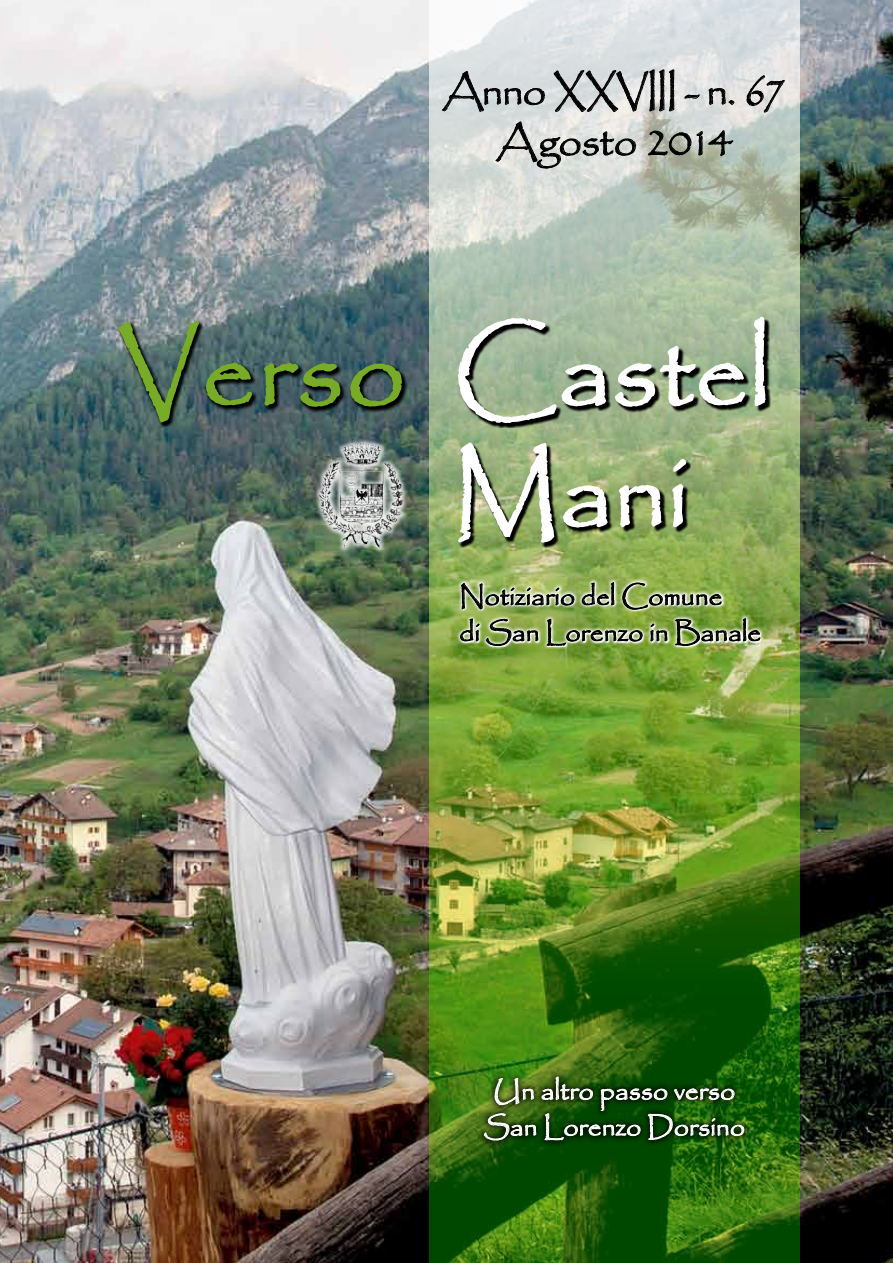
<style>
.page{position:relative;width:893px;height:1263px;background:#fff}
.page>*{position:absolute;margin:0;border:0;box-sizing:border-box;transform-origin:0 0}
.t1{font:105px/121.2px "Papyrus";color:#fff}
.t2{font:42px/50.4px "Papyrus";letter-spacing:-.04em;color:#000;text-align:center}
.t3{font:27px/36px "Papyrus";color:#000}
.t4{font:27px/36px "Papyrus";color:#fff;text-align:center}
.s1{color:#78ac28}
</style>
<div class="page">
<img style="left:0;top:0;width:893px;height:1263px">
<img style="left:429px;top:0;width:370px;height:1263px">
<svg style="left:442px;top:71px;width:103px;height:41px;background:#bbc1c1"></svg>
<svg style="left:554px;top:32px;width:121px;height:83px;background:#c9cccd"></svg>
<svg style="left:684px;top:94px;width:16px;height:5px"></svg>
<svg style="left:709px;top:88px;width:26px;height:17px"></svg>
<svg style="left:746px;top:76px;width:39px;height:37px"></svg>
<svg style="left:495px;top:121px;width:141px;height:51px;background:#c5c7c4"></svg>
<svg style="left:648px;top:130px;width:85px;height:26px;background:#969b91"></svg>
<svg style="left:117px;top:319px;width:291px;height:109px;background:#466167"></svg>
<svg style="left:117px;top:320px;width:136px;height:117px;background:#4d6559"></svg>
<svg style="left:263px;top:361px;width:78px;height:47px;background:#3c5539"></svg>
<svg style="left:349px;top:362px;width:54px;height:51px;background:#3d553c"></svg>
<svg style="left:458px;top:317px;width:313px;height:111px;background:#92a67f"></svg>
<svg style="left:457px;top:316px;width:150px;height:108px;background:#97a88f"></svg>
<svg style="left:614px;top:287px;width:132px;height:121px;background:#9cad92"></svg>
<svg style="left:753px;top:316px;width:14px;height:91px"></svg>
<svg style="left:458px;top:443px;width:233px;height:105px;background:#93ab6a"></svg>
<img style="left:457px;top:438px;width:98px;height:106px">
<svg style="left:562px;top:484px;width:47px;height:45px"></svg>
<svg style="left:618px;top:478px;width:45px;height:50px"></svg>
<svg style="left:671px;top:458px;width:16px;height:70px"></svg>
<div style="left:455px;top:577px;width:308px;height:72px;background:#fff;opacity:.9"></div>
<svg style="left:460px;top:582px;width:300px;height:64px;background:#899e5f"></svg>
<div style="left:314px;top:439px;width:96px;height:118px;background:#fff;opacity:.75"></div>
<div style="left:313px;top:437px;width:94px;height:116px;background:#fff;opacity:.9"></div>
<img style="left:317px;top:441px;width:89px;height:109px">
<div style="left:475px;top:1068px;width:275px;height:78px;background:#000;opacity:.85"></div>
<svg style="left:495px;top:1078px;width:39px;height:27px"></svg>
<svg style="left:484px;top:1113px;width:52px;height:27px"></svg>
<svg style="left:542px;top:1077px;width:202px;height:63px;background:#315e29"></svg>
<h2 class="t2" style="left:442px;top:65px;width:345px">Anno XXVIII - n. 67<br>Agosto 2014</h2>
<h1 class="t1" style="left:451px;top:308px;width:320px;text-indent:-333px"><span class="s1">Verso</span> Castel<br>Mani</h1>
<p class="t3" style="left:459px;top:578px;width:303px">Notiziario del Comune<br>di San Lorenzo in Banale</p>
<p class="t4" style="left:484px;top:1072px;width:263px">Un altro passo verso<br>San Lorenzo Dorsino</p>
</div>
